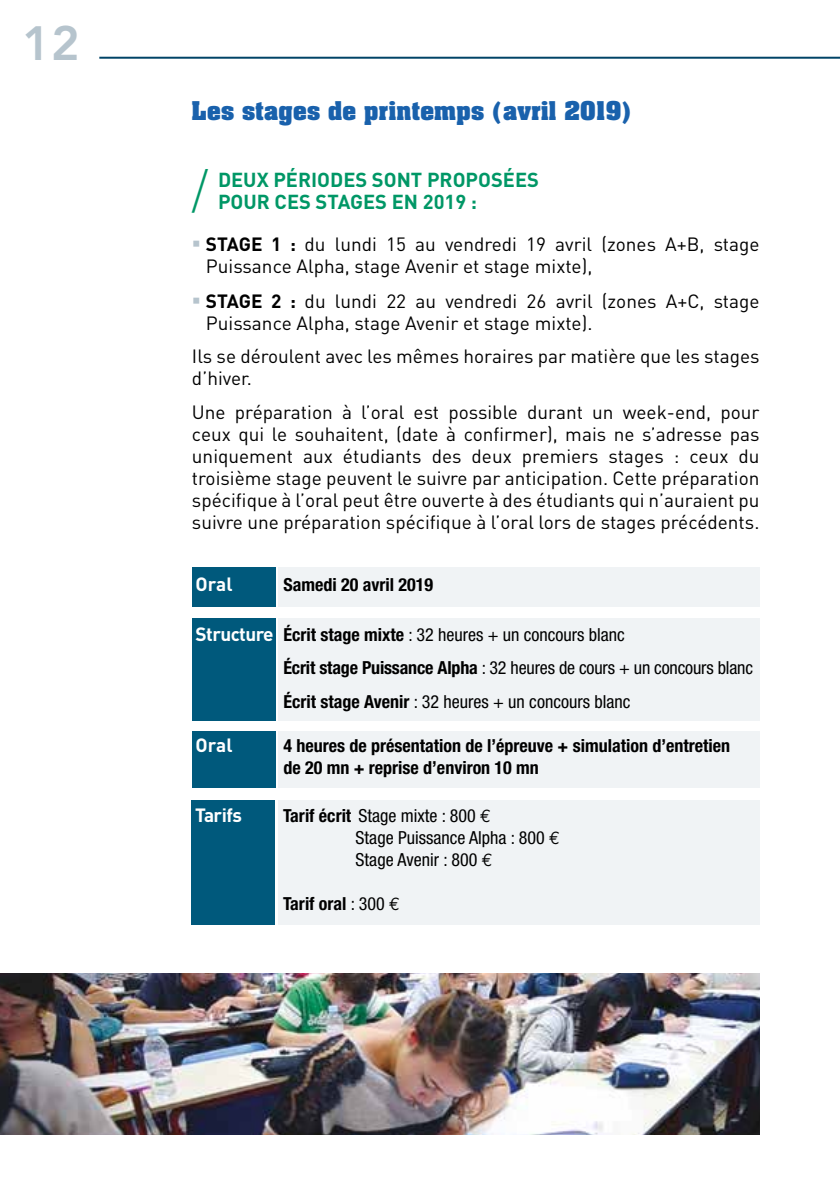
<style>
.page{position:relative;width:840px;height:1191px;background:#fff}
.page>*{position:absolute;margin:0;border:0;box-sizing:border-box;transform-origin:0 0}
.t1{font:300 50.8px "DIN";color:#009766;scale:.95 1}
.t2{font:800 48px "Avenir";color:#b6c4cd}
.t3{font:700 22px "Aachen";letter-spacing:.01em;color:#1961ac}
.t4{font:700 20px/22px "DIN";color:#009766}
.t5{font:19px/22px "DIN";color:#000}
.t6{font:700 19px "DIN";letter-spacing:-.01em;color:#fff}
.t7{font:condensed 18px/33.4px "Helvetica Neue";color:#000}
.t8{font:700 condensed 18px/22px "Helvetica Neue";color:#000}
.s1{color:#b6c4cd}
.s2{font-weight:700}
.s3{font-family:"DIN";font-weight:700;font-stretch:normal;font-size:19px;color:#fff}
.s4{font-family:"Euro Mono";font-stretch:normal}
.s5{font-weight:400}
.s6{font-family:"Euro Mono";font-weight:400;font-stretch:normal}
</style>
<div class="page">
<hr style="left:99px;top:57px;width:740px;height:2px;background:#004467">
<div style="left:192px;top:567px;width:84px;height:40px;background:#00597c"></div>
<div style="left:278px;top:567px;width:481px;height:40px;background:#f0f3f5"></div>
<div style="left:192px;top:731px;width:84px;height:57px;background:#00597c"></div>
<div style="left:278px;top:731px;width:481px;height:57px;background:#f0f3f5"></div>
<div style="left:192px;top:618px;width:84px;height:102px;background:#00597c"></div>
<div style="left:278px;top:618px;width:481px;height:102px;background:#f0f3f5"></div>
<div style="left:191px;top:799px;width:84px;height:125px;background:#00597c"></div>
<div style="left:278px;top:799px;width:480px;height:125px;background:#f0f3f5"></div>
<img style="left:0;top:973px;width:759px;height:161px">
<h2 class="t2" style="left:23px;top:6px;width:58px">12</h2>
<p class="t3" style="left:192px;top:95px;width:441px">Les stages de printemps (avril 2019)</p>
<h1 class="t1" style="left:192px;top:160px;width:19px">/</h1>
<p class="t4" style="left:218px;top:168px;width:322px">DEUX PÉRIODES SONT PROPOSÉES<br>POUR CES STAGES EN 2019 :</p>
<p class="t5" style="left:206px;top:232px;width:554px;text-indent:-14px"><span class="s1">▪</span> <span class="s2">STAGE 1 :</span> du lundi 15 au vendredi 19 avril (zones A+B, stage<br>Puissance Alpha, stage Avenir et stage mixte),</p>
<p class="t5" style="left:206px;top:290px;width:554px;text-indent:-14px"><span class="s1">▪</span> <span class="s2">STAGE 2 :</span> du lundi 22 au vendredi 26 avril (zones A+C, stage<br>Puissance Alpha, stage Avenir et stage mixte).</p>
<p class="t5" style="left:192px;top:345px;width:568px">Ils se déroulent avec les mêmes horaires par matière que les stages d’hiver.</p>
<p class="t5" style="left:192px;top:400px;width:568px;text-align:justify">Une préparation à l’oral est possible durant un week-end, pour ceux qui le souhaitent, (date à confirmer), mais ne s’adresse pas uniquement aux étudiants des deux premiers stages : ceux du troisième stage peuvent le suivre par anticipation. Cette préparation spécifique à l’oral peut être ouverte à des étudiants qui n’auraient pu suivre une préparation spécifique à l’oral lors de stages précédents.</p>
<p class="t6" style="left:195px;top:572px;width:39px">Oral</p>
<p class="t8" style="left:283px;top:573px;width:151px">Samedi 20 avril 2019</p>
<p class="t7" style="left:283px;top:617px;width:471px;text-indent:-88px"><span class="s3">Structure</span> <span class="s2">Écrit stage mixte</span> : 32 heures + un concours blanc<br><span class="s2">Écrit stage Puissance Alpha</span> : 32 heures de cours + un concours blanc<br><span class="s2">Écrit stage Avenir</span> : 32 heures + un concours blanc</p>
<p class="t6" style="left:195px;top:732px;width:39px">Oral</p>
<p class="t8" style="left:283px;top:734px;width:448px">4 heures de présentation de l’épreuve + simulation d’entretien de 20 mn + reprise d’environ 10 mn</p>
<p class="t6" style="left:195px;top:803px;width:48px">Tarifs</p>
<p class="t7" style="left:355px;top:805px;width:206px;line-height:22px;text-indent:-72px"><span class="s2">Tarif écrit</span> Stage mixte : 800 <span class="s4">E<br></span>Stage Puissance Alpha : 800 <span class="s4">E<br></span>Stage Avenir : 800 <span class="s4">E</span></p>
<p class="t8" style="left:283px;top:892px;width:118px">Tarif oral <span class="s5">: 300</span> <span class="s6">E</span></p>
</div>
